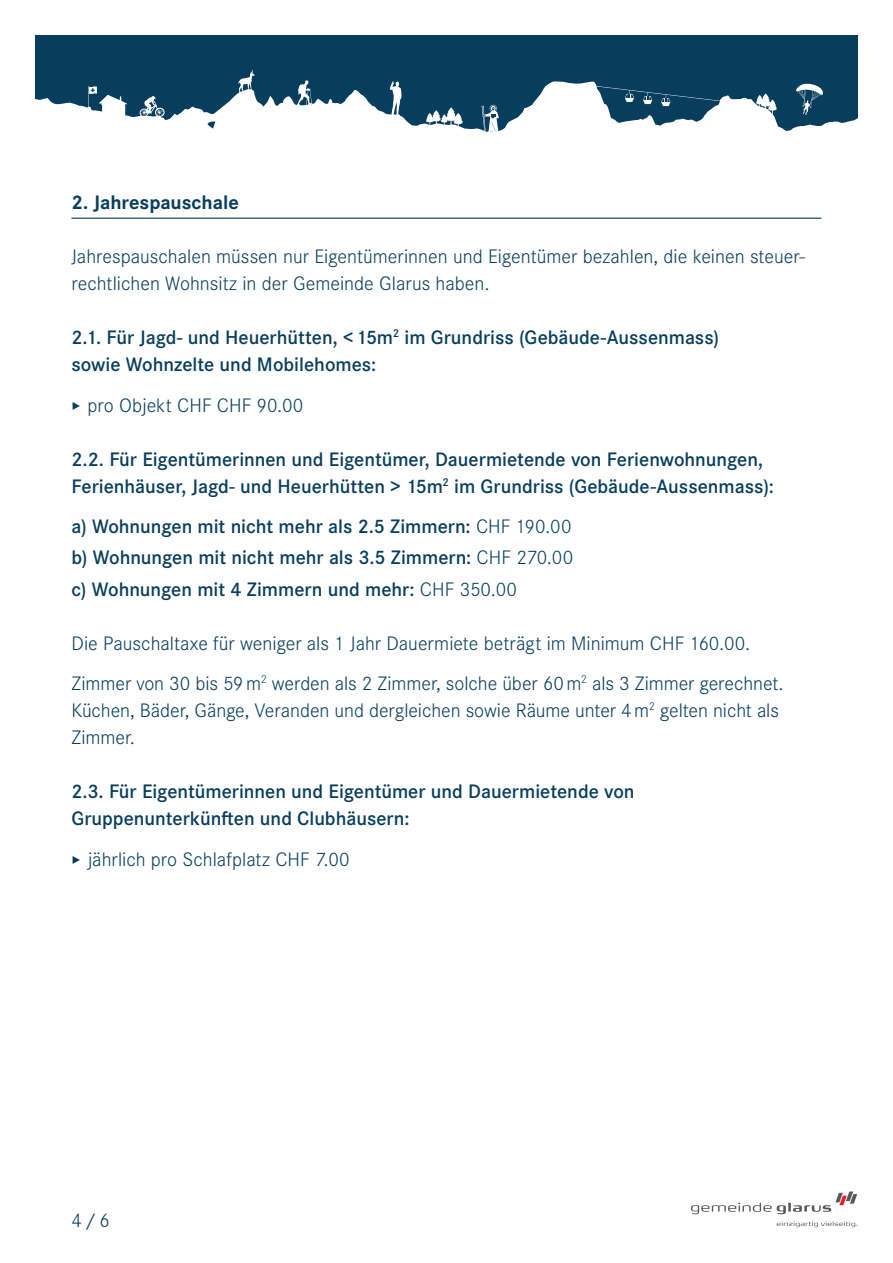
<style>
.page{position:relative;width:893px;height:1263px;background:#fff}
.page>*{position:absolute;margin:0;border:0;box-sizing:border-box;transform-origin:0 0}
.t1{font:600 20.25px/27px "Corporate S Pro";color:#083e5d}
.t2{font:300 20.25px/27px "Corporate S Pro";color:#083e5d}
.t3{font:700 20.25px "Corporate S Pro";letter-spacing:-.005em;color:#083e5d}
.s1{font-size:18px}
.s2{font-weight:300}
</style>
<div class="page">
<svg style="left:691px;top:1191px;width:166px;height:36px"></svg>
<hr style="left:71px;top:218px;width:750px;height:1px;background:#083e5d">
<svg style="left:36px;top:36px;width:821px;height:95px;fill:#083e5d"></svg>
<svg style="left:798px;top:89px;width:25px;height:20px"></svg>
<svg style="left:445px;top:117px;width:13px;height:9px"></svg>
<svg style="left:430px;top:120px;width:6px;height:5px"></svg>
<svg style="left:393px;top:96px;width:8px;height:19px"></svg>
<svg style="left:299px;top:88px;width:13px;height:17px"></svg>
<svg style="left:597px;top:86px;width:123px;height:40px"></svg>
<svg style="left:482px;top:105px;width:14px;height:27px"></svg>
<p class="t3" style="left:71px;top:186px;width:169px">2. Jahrespauschale</p>
<p class="t2" style="left:71px;top:242px;width:735px">Jahrespauschalen müssen nur Eigentümerinnen und Eigentümer bezahlen, die keinen steuer&shy;rechtlichen Wohnsitz in der Gemeinde Glarus haben.</p>
<p class="t1" style="left:71px;top:323px;width:649px">2.1. Für Jagd- und Heuerhütten, &lt; 15m<sup>2</sup> im Grundriss (Gebäude-Aussenmass) sowie Wohnzelte und Mobilehomes:</p>
<p class="t2" style="left:71px;top:390px;width:234px"><span class="s1">▸</span> pro Objekt CHF CHF 90.00</p>
<p class="t1" style="left:71px;top:444px;width:704px">2.2. Für Eigentümerinnen und Eigentümer, Dauermietende von Ferienwohnungen,<br>Ferienhäuser, Jagd- und Heuerhütten &gt; 15m<sup>2</sup> im Grundriss (Gebäude-Aussenmass):</p>
<p class="t1" style="left:71px;top:509px;width:503px;line-height:31.2px;text-align:justify">a) Wohnungen mit nicht mehr als 2.5 Zimmern: <span class="s2">CHF 190.00 </span>b) Wohnungen mit nicht mehr als 3.5 Zimmern: <span class="s2">CHF 270.00 </span>c) Wohnungen mit 4 Zimmern und mehr: <span class="s2">CHF 350.00</span></p>
<p class="t2" style="left:71px;top:621px;width:714px;line-height:40.5px">Die Pauschaltaxe für weniger als 1 Jahr Dauermiete beträgt im Minimum CHF 160.00.<br>Zimmer von 30 bis 59 m<sup>2</sup> werden als 2 Zimmer, solche über 60 m<sup>2</sup> als 3 Zimmer gerechnet.</p>
<p class="t2" style="left:71px;top:696px;width:709px">Küchen, Bäder, Gänge, Veranden und dergleichen sowie Räume unter 4 m<sup>2</sup> gelten nicht als<br>Zimmer.</p>
<p class="t1" style="left:71px;top:777px;width:565px">2.3. Für Eigentümerinnen und Eigentümer und Dauermietende von<br>Gruppenunterkünften und Clubhäusern:</p>
<p class="t2" style="left:71px;top:844px;width:280px"><span class="s1">▸</span> jährlich pro Schlafplatz CHF 7.00</p>
<p class="t2" style="left:71px;top:1205px;width:40px">4 / 6</p>
</div>
